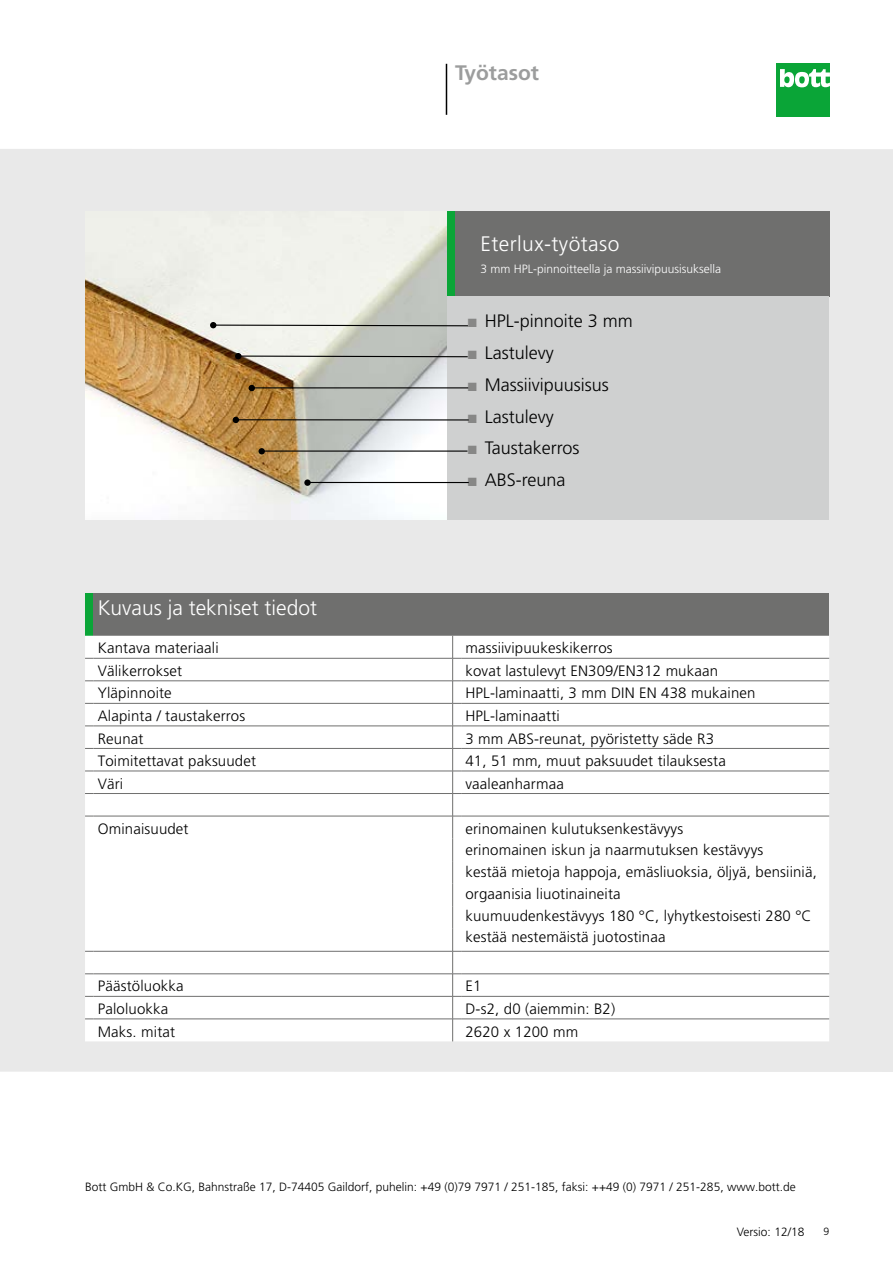
<style>
.page{position:relative;width:893px;height:1263px;background:#fff}
.page>*{position:absolute;margin:0;border:0;box-sizing:border-box;transform-origin:0 0}
.t1{font:300 21px "Frutiger LT Pro";color:#fff}
.t2{font:300 21px "Frutiger LT Pro";letter-spacing:.02em;color:#fff}
.t3{font:700 21px "Frutiger LT Pro";color:#9c9d9d}
.t4{font:300 18px "Frutiger LT Pro";color:#000}
.t5{font:300 15px/21.8px "Frutiger LT Pro";letter-spacing:.01em;color:#000}
.t6{font:300 12px "Frutiger LT Pro";color:#000}
.t7{font:300 12px "Frutiger LT Pro";color:#fff}
.t8{font:300 10.5px "Frutiger LT Pro";color:#000}
.s1{color:#878786}
</style>
<div class="page">
<div style="left:776px;top:64px;width:53px;height:53px;background:#0aa537"></div>
<svg style="left:780px;top:69px;width:49px;height:18px"></svg>
<hr style="left:446px;top:64px;width:1px;height:51px;background:#000">
<div style="left:0;top:149px;width:893px;height:923px;background:#e9e9e9"></div>
<div style="left:446px;top:211px;width:9px;height:85px;background:#0aa537"></div>
<div style="left:455px;top:211px;width:374px;height:85px;background:#6f6f6e"></div>
<div style="left:446px;top:296px;width:383px;height:224px;background:#cfd0d0"></div>
<div style="left:85px;top:593px;width:9px;height:43px;background:#0aa537"></div>
<div style="left:94px;top:593px;width:735px;height:43px;background:#6f6f6e"></div>
<div style="left:85px;top:636px;width:744px;height:405px;background:#fff"></div>
<hr style="left:94px;top:658px;width:359px;height:1px;background:#6f6f6e">
<hr style="left:461px;top:658px;width:368px;height:1px;background:#6f6f6e">
<hr style="left:94px;top:680px;width:359px;height:1px;background:#6f6f6e">
<hr style="left:461px;top:680px;width:368px;height:1px;background:#6f6f6e">
<hr style="left:94px;top:703px;width:359px;height:1px;background:#6f6f6e">
<hr style="left:461px;top:703px;width:368px;height:1px;background:#6f6f6e">
<hr style="left:94px;top:726px;width:359px;height:1px;background:#6f6f6e">
<hr style="left:461px;top:726px;width:368px;height:1px;background:#6f6f6e">
<hr style="left:94px;top:748px;width:359px;height:1px;background:#6f6f6e">
<hr style="left:461px;top:748px;width:368px;height:1px;background:#6f6f6e">
<hr style="left:94px;top:771px;width:359px;height:1px;background:#6f6f6e">
<hr style="left:461px;top:771px;width:368px;height:1px;background:#6f6f6e">
<hr style="left:94px;top:793px;width:359px;height:1px;background:#6f6f6e">
<hr style="left:461px;top:793px;width:368px;height:1px;background:#6f6f6e">
<hr style="left:94px;top:816px;width:359px;height:1px;background:#6f6f6e">
<hr style="left:461px;top:816px;width:368px;height:1px;background:#6f6f6e">
<hr style="left:94px;top:951px;width:359px;height:1px;background:#6f6f6e">
<hr style="left:461px;top:951px;width:368px;height:1px;background:#6f6f6e">
<hr style="left:94px;top:973px;width:359px;height:1px;background:#6f6f6e">
<hr style="left:461px;top:973px;width:368px;height:1px;background:#6f6f6e">
<hr style="left:94px;top:996px;width:359px;height:1px;background:#6f6f6e">
<hr style="left:461px;top:996px;width:368px;height:1px;background:#6f6f6e">
<hr style="left:94px;top:1019px;width:359px;height:1px;background:#6f6f6e">
<svg style="left:452px;top:636px;width:9px;height:405px;background:#ebebea"></svg>
<hr style="left:461px;top:1019px;width:368px;height:1px;background:#6f6f6e">
<img style="left:85px;top:220px;width:361px;height:300px">
<svg style="left:210px;top:322px;width:258px;height:6px"></svg>
<svg style="left:235px;top:353px;width:233px;height:6px"></svg>
<hr style="left:251px;top:387px;width:217px;height:1px;background:#000">
<svg style="left:249px;top:385px;width:6px;height:6px"></svg>
<hr style="left:261px;top:450px;width:206px;height:2px;background:#000">
<svg style="left:259px;top:448px;width:6px;height:6px"></svg>
<hr style="left:307px;top:482px;width:162px;height:1px;background:#000">
<svg style="left:304px;top:479px;width:7px;height:7px"></svg>
<hr style="left:235px;top:419px;width:234px;height:1px;background:#000">
<svg style="left:233px;top:417px;width:6px;height:6px"></svg>
<h1 class="t3" style="left:455px;top:60px;width:86px">Työtasot</h1>
<h1 class="t2" style="left:480px;top:231px;width:140px">Eterlux-työtaso</h1>
<p class="t7" style="left:480px;top:262px;width:242px">3 mm HPL-pinnoitteella ja massiivipuusisuksella</p>
<p class="t4" style="left:468px;top:310px;width:167px"><span class="s1">■</span> HPL-pinnoite 3 mm</p>
<p class="t4" style="left:468px;top:342px;width:87px"><span class="s1">■</span> Lastulevy</p>
<p class="t4" style="left:468px;top:374px;width:143px"><span class="s1">■</span> Massiivipuusisus</p>
<p class="t4" style="left:468px;top:406px;width:87px"><span class="s1">■</span> Lastulevy</p>
<p class="t4" style="left:468px;top:438px;width:113px"><span class="s1">■</span> Taustakerros</p>
<p class="t4" style="left:468px;top:470px;width:99px"><span class="s1">■</span> ABS-reuna</p>
<h1 class="t1" style="left:98px;top:596px;width:221px">Kuvaus ja tekniset tiedot</h1>
<p class="t5" style="left:98px;top:637px;width:122px">Kantava materiaali</p>
<p class="t5" style="left:465px;top:637px;width:149px">massiivipuukeskikerros</p>
<p class="t5" style="left:98px;top:660px;width:86px">Välikerrokset</p>
<p class="t5" style="left:465px;top:660px;width:254px">kovat lastulevyt EN309/EN312 mukaan</p>
<p class="t5" style="left:98px;top:682px;width:76px">Yläpinnoite</p>
<p class="t5" style="left:465px;top:682px;width:292px">HPL-laminaatti, 3 mm DIN EN 438 mukainen</p>
<p class="t5" style="left:98px;top:705px;width:149px">Alapinta / taustakerros</p>
<p class="t5" style="left:465px;top:705px;width:96px">HPL-laminaatti</p>
<p class="t5" style="left:98px;top:727px;width:47px">Reunat</p>
<p class="t5" style="left:465px;top:727px;width:250px">3 mm ABS-reunat, pyöristetty säde R3</p>
<p class="t5" style="left:98px;top:750px;width:160px">Toimitettavat paksuudet</p>
<p class="t5" style="left:465px;top:750px;width:262px">41, 51 mm, muut paksuudet tilauksesta</p>
<p class="t5" style="left:98px;top:773px;width:27px">Väri</p>
<p class="t5" style="left:465px;top:773px;width:100px">vaaleanharmaa</p>
<p class="t5" style="left:98px;top:818px;width:92px">Ominaisuudet</p>
<p class="t5" style="left:465px;top:818px;width:353px">erinomainen kulutuksenkestävyys<br>erinomainen iskun ja naarmutuksen kestävyys<br>kestää mietoja happoja, emäsliuoksia, öljyä, bensiiniä, orgaanisia liuotinaineita<br>kuumuudenkestävyys 180 °C, lyhytkestoisesti 280 °C kestää nestemäistä juotostinaa</p>
<p class="t5" style="left:98px;top:975px;width:87px">Päästöluokka</p>
<p class="t5" style="left:465px;top:975px;width:17px">E1</p>
<p class="t5" style="left:98px;top:998px;width:72px">Paloluokka</p>
<p class="t5" style="left:465px;top:998px;width:151px">D-s2, d0 (aiemmin: B2)</p>
<p class="t5" style="left:98px;top:1020px;width:79px">Maks. mitat</p>
<p class="t5" style="left:465px;top:1020px;width:114px">2620 x 1200 mm</p>
<p class="t6" style="left:85px;top:1180px;width:712px">Bott GmbH &amp; Co.KG, Bahnstraße 17, D-74405 Gaildorf, puhelin: +49 (0)79 7971 / 251-185, faksi: ++49 (0) 7971 / 251-285, www.bott.de</p>
<p class="t6" style="left:737px;top:1225px;width:69px">Versio: 12/18</p>
<p class="t8" style="left:823px;top:1226px;width:7px">9</p>
</div>
